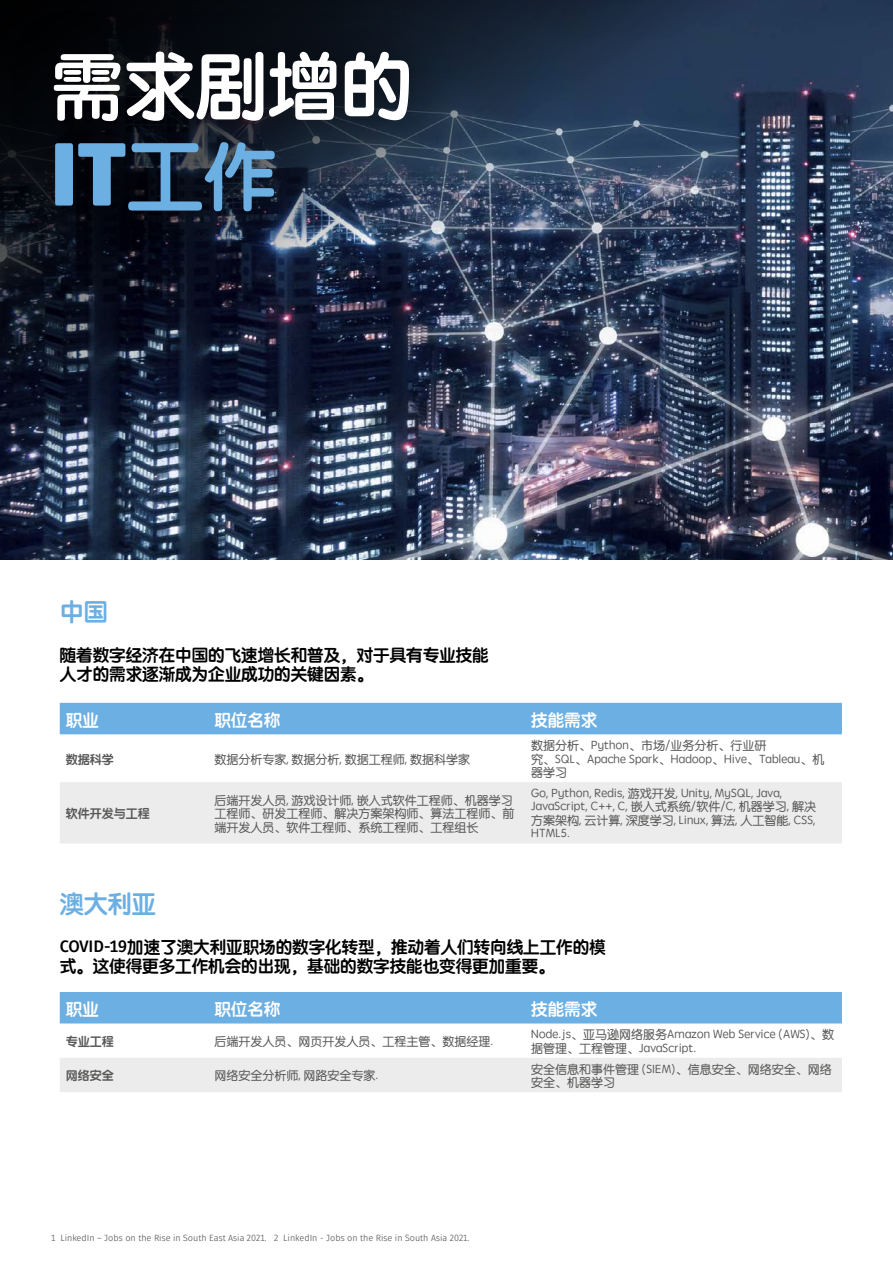
<style>
.page{position:relative;width:893px;height:1263px;background:#fff}
.page>*{position:absolute;margin:0;border:0;box-sizing:border-box;transform-origin:0 0}
.t1{font:900 89.25px "Fuse V.2 Display";color:#6cafe3}
.t2{font:72px "ST Yuanti SC Bold";letter-spacing:.005em;color:#fff}
.Sub_Heads_-_Tier_1{font:24px "ST Yuanti SC Bold";color:#6cafe3}
.Sub-Heads_-_Tier_2{font:16.5px/19.5px "ST Yuanti SC Bold";color:#000}
.Dl_H1{font:16.5px "ST Yuanti SC Bold";color:#fff}
.BodyCopy___80__Black{font:12px/13.5px "ST Yuanti SC Regular";color:#585857}
.Sub-Heads_-_Tier_2-2{font:12px "ST Yuanti SC Bold";color:#585857}
.Source{font:9px "Fuse V.2 Display";color:#585857}
.s1{font-family:"ST Yuanti SC Bold";font-weight:400;font-size:77.1px}
.s2{font-family:"ST Yuanti SC Bold";font-weight:400;font-size:72px}
.s3{font-family:"Fuse V.2 Display";font-weight:700}
</style>
<div class="page">
<img style="left:0;top:0;width:893px;height:560px">
<div style="left:60px;top:992px;width:782px;height:31px;background:#6cafe3"></div>
<div style="left:60px;top:1058px;width:782px;height:34px;background:#ececec"></div>
<div style="left:60px;top:703px;width:782px;height:31px;background:#6cafe3"></div>
<div style="left:60px;top:782px;width:782px;height:61px;background:#ececec"></div>
<div style="left:8px;top:7px;width:447px;height:251px;background:#000;opacity:.75"></div>
<svg style="left:0;top:0;width:6px;height:6px"></svg>
<p class="t2" style="left:51px;top:32px;width:363px">需求剧增的</p>
<p class="t1" style="left:51px;top:114px;width:226px">IT<span class="s1">工</span><span class="s2">作</span></p>
<p class="Sub_Heads_-_Tier_1" style="left:60px;top:594px;width:49px">中国</p>
<p class="Sub-Heads_-_Tier_2" style="left:60px;top:644px;width:430px">随着数字经济在中国的飞速增长和普及，对于具有专业技能人才的需求逐渐成为企业成功的关键因素。</p>
<p class="Dl_H1" style="left:66px;top:707px;width:34px">职业</p>
<p class="Dl_H1" style="left:214px;top:707px;width:67px">职位名称</p>
<p class="Dl_H1" style="left:531px;top:707px;width:67px">技能需求</p>
<p class="Sub-Heads_-_Tier_2-2" style="left:66px;top:750px;width:49px">数据科学</p>
<p class="BodyCopy___80__Black" style="left:214px;top:752px;width:257px">数据分析专家, 数据分析, 数据工程师, 数据科学家</p>
<p class="BodyCopy___80__Black" style="left:531px;top:738px;width:295px">数据分析、Python、市场/业务分析、行业研<br>究、SQL、Apache Spark、Hadoop、Hive、Tableau、机器学习</p>
<p class="Sub-Heads_-_Tier_2-2" style="left:66px;top:804px;width:85px">软件开发与工程</p>
<p class="BodyCopy___80__Black" style="left:214px;top:793px;width:301px">后端开发人员, 游戏设计师, 嵌入式软件工程师、机器学习工程师、研发工程师、解决方案架构师、算法工程师、前端开发人员、软件工程师、系统工程师、工程组长</p>
<p class="BodyCopy___80__Black" style="left:531px;top:786px;width:286px">Go, Python, Redis, 游戏开发, Unity, MySQL, Java,<br>JavaScript, C++, C, 嵌入式系统/软件/C, 机器学习, 解决方案架构, 云计算, 深度学习, Linux, 算法, 人工智能, CSS,<br>HTML5.</p>
<p class="Sub_Heads_-_Tier_1" style="left:60px;top:885px;width:97px">澳大利亚</p>
<p class="Sub-Heads_-_Tier_2" style="left:60px;top:936px;width:547px"><span class="s3">COVID-19</span>加速了澳大利亚职场的数字化转型，推动着人们转向线上工作的模式。这使得更多工作机会的出现，基础的数字技能也变得更加重要。</p>
<p class="Dl_H1" style="left:66px;top:996px;width:34px">职业</p>
<p class="Dl_H1" style="left:214px;top:996px;width:67px">职位名称</p>
<p class="Dl_H1" style="left:531px;top:996px;width:67px">技能需求</p>
<p class="Sub-Heads_-_Tier_2-2" style="left:66px;top:1032px;width:49px">专业工程</p>
<p class="BodyCopy___80__Black" style="left:214px;top:1034px;width:281px">后端开发人员、网页开发人员、工程主管、数据经理.</p>
<p class="BodyCopy___80__Black" style="left:531px;top:1027px;width:305px">Node.js、亚马逊网络服务Amazon Web Service (AWS)、数据管理、工程管理、JavaScript.</p>
<p class="Sub-Heads_-_Tier_2-2" style="left:66px;top:1067px;width:49px">网络安全</p>
<p class="BodyCopy___80__Black" style="left:214px;top:1068px;width:166px">网络安全分析师, 网路安全专家.</p>
<p class="BodyCopy___80__Black" style="left:531px;top:1061px;width:302px">安全信息和事件管理 (SIEM)、信息安全、网络安全、网络安全、机器学习</p>
<p class="Source" style="left:51px;top:1232px;width:420px">1 LinkedIn – Jobs on the Rise in South East Asia 2021. 2 LinkedIn - Jobs on the Rise in South Asia 2021.</p>
</div>
